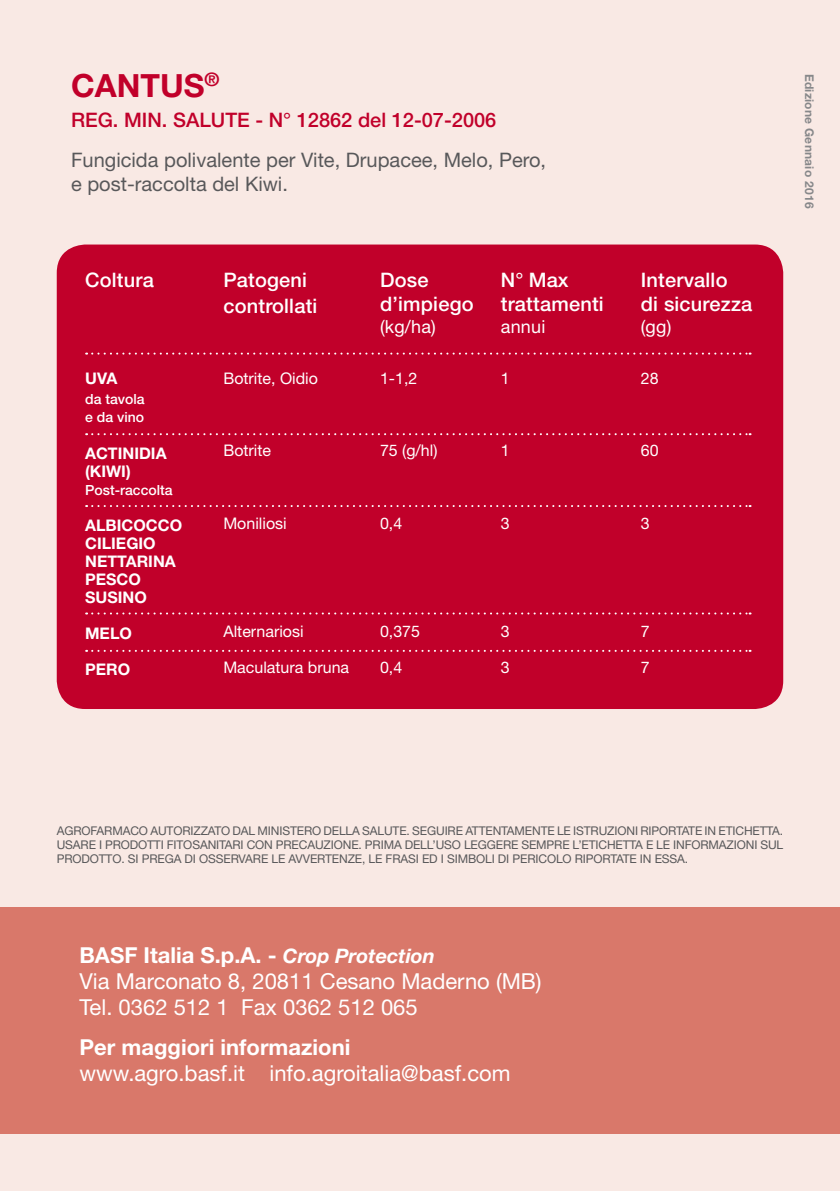
<style>
.page{position:relative;width:840px;height:1191px;background:#fff}
.page>*{position:absolute;margin:0;border:0;box-sizing:border-box;transform-origin:0 0}
.t1{font:700 32px "Helvetica Neue LT Std";color:#c1002a}
.t2{font:22px/26px "Helvetica Neue LT Std";color:#fff}
.t3{font:700 22px "Helvetica Neue LT Std";color:#fff}
.t4{font:500 20px/24px "Helvetica Neue LT Std";letter-spacing:.01em;color:#fff}
.t5{font:20px/24px "Helvetica Neue LT Std";color:#58585a}
.t6{font:500 20px "Helvetica Neue LT Std";color:#c1002a}
.t7{font:18px "Helvetica Neue LT Std";letter-spacing:.01em;color:#fff}
.t8{font:16px "Helvetica Neue LT Std";color:#fff}
.t9{font:700 16px/18px "Helvetica Neue LT Std";color:#fff}
.t10{font:500 14px/18px "Helvetica Neue LT Std";color:#fff}
.t11{font:12px/14px "Helvetica Neue LT Std";letter-spacing:-.01em;color:#58585a;text-align:justify}
.t12{font:700 12px "Helvetica Neue LT Std";letter-spacing:.02em;color:#87888a}
.s1{font-weight:700}
.s2{font-weight:700;font-style:italic;font-size:20px}
</style>
<div class="page">
<div style="left:0;top:0;width:839px;height:1191px;background:#f9e9e4"></div>
<div style="left:0;top:907px;width:839px;height:227px;background:#d9786a"></div>
<div style="left:57px;top:244px;width:725px;height:465px;background:#c1002a;border-radius:28px"></div>
<svg style="left:86px;top:352px;width:664px;height:2px"></svg>
<svg style="left:86px;top:433px;width:664px;height:2px"></svg>
<svg style="left:86px;top:505px;width:664px;height:2px"></svg>
<svg style="left:86px;top:612px;width:664px;height:2px"></svg>
<svg style="left:86px;top:650px;width:664px;height:2px"></svg>
<h1 class="t1" style="left:71px;top:65px;width:150px">CANTUS<sup>®</sup></h1>
<h3 class="t6" style="left:71px;top:108px;width:426px">REG. MIN. SALUTE - N° 12862 del 12-07-2006</h3>
<h3 class="t5" style="left:71px;top:147px;width:476px">Fungicida polivalente per Vite, Drupacee, Melo, Pero, e post-raccolta del Kiwi.</h3>
<p class="t12" style="left:816px;top:74px;width:136px;rotate:90deg">Edizione Gennaio 2016</p>
<h3 class="t4" style="left:85px;top:268px;width:70px">Coltura</h3>
<h3 class="t4" style="left:223px;top:267px;width:95px;line-height:26px">Patogeni controllati</h3>
<h3 class="t4" style="left:380px;top:268px;width:95px">Dose d’impiego</h3>
<h3 class="t7" style="left:380px;top:316px;width:57px">(kg/ha)</h3>
<h3 class="t9" style="left:85px;top:369px;width:34px">UVA</h3>
<p class="t10" style="left:85px;top:390px;width:61px">da tavola e da vino</p>
<h3 class="t9" style="left:85px;top:443px;width:83px">ACTINIDIA (KIWI)</h3>
<p class="t10" style="left:85px;top:480px;width:89px">Post-raccolta</p>
<h3 class="t9" style="left:85px;top:515px;width:98px">ALBICOCCO<br>CILIEGIO<br>NETTARINA<br>PESCO<br>SUSINO</h3>
<h3 class="t9" style="left:85px;top:623px;width:48px">MELO</h3>
<h3 class="t9" style="left:85px;top:659px;width:47px">PERO</h3>
<h3 class="t8" style="left:223px;top:369px;width:96px">Botrite, Oidio</h3>
<h3 class="t8" style="left:380px;top:369px;width:39px">1-1,2</h3>
<h3 class="t8" style="left:380px;top:441px;width:59px">75 (g/hl)</h3>
<h3 class="t8" style="left:223px;top:441px;width:49px">Botrite</h3>
<h3 class="t8" style="left:223px;top:513px;width:65px">Moniliosi</h3>
<h3 class="t8" style="left:380px;top:513px;width:24px">0,4</h3>
<h3 class="t8" style="left:223px;top:621px;width:82px">Alternariosi</h3>
<h3 class="t8" style="left:223px;top:657px;width:127px">Maculatura bruna</h3>
<h3 class="t8" style="left:380px;top:621px;width:42px">0,375</h3>
<h3 class="t8" style="left:380px;top:657px;width:24px">0,4</h3>
<h3 class="t4" style="left:500px;top:268px;width:104px">N° Max trattamenti</h3>
<h3 class="t7" style="left:500px;top:316px;width:46px">annui</h3>
<h3 class="t8" style="left:500px;top:369px;width:10px">1</h3>
<h3 class="t8" style="left:500px;top:441px;width:10px">1</h3>
<h3 class="t8" style="left:500px;top:513px;width:10px">3</h3>
<h3 class="t8" style="left:500px;top:621px;width:10px">3</h3>
<h3 class="t8" style="left:500px;top:657px;width:10px">3</h3>
<h3 class="t4" style="left:640px;top:268px;width:113px">Intervallo<br>di sicurezza</h3>
<h3 class="t7" style="left:640px;top:316px;width:32px">(gg)</h3>
<h3 class="t8" style="left:640px;top:369px;width:19px">28</h3>
<h3 class="t8" style="left:640px;top:441px;width:19px">60</h3>
<h3 class="t8" style="left:640px;top:513px;width:10px">3</h3>
<h3 class="t8" style="left:640px;top:621px;width:10px">7</h3>
<h3 class="t8" style="left:640px;top:657px;width:10px">7</h3>
<p class="t11" style="left:57px;top:823px;width:727px">AGROFARMACO AUTORIZZATO DAL MINISTERO DELLA SALUTE. SEGUIRE ATTENTAMENTE LE ISTRUZIONI RIPORTATE IN ETICHETTA.<br>USARE I PRODOTTI FITOSANITARI CON PRECAUZIONE. PRIMA DELL’USO LEGGERE SEMPRE L’ETICHETTA E LE INFORMAZIONI SUL PRODOTTO. SI PREGA DI OSSERVARE LE AVVERTENZE, LE FRASI ED I SIMBOLI DI PERICOLO RIPORTATE IN ESSA.</p>
<h2 class="t2" style="left:79px;top:941px;width:463px"><span class="s1">BASF Italia S.p.A. -</span> <span class="s2">Crop Protection<br></span>Via Marconato 8, 20811 Cesano Maderno (MB)<br>Tel. 0362 512 1 Fax 0362 512 065</h2>
<h2 class="t3" style="left:79px;top:1033px;width:272px">Per maggiori informazioni</h2>
<h2 class="t2" style="left:79px;top:1059px;width:432px">www.agro.basf.it info.agroitalia@basf.com</h2>
</div>
